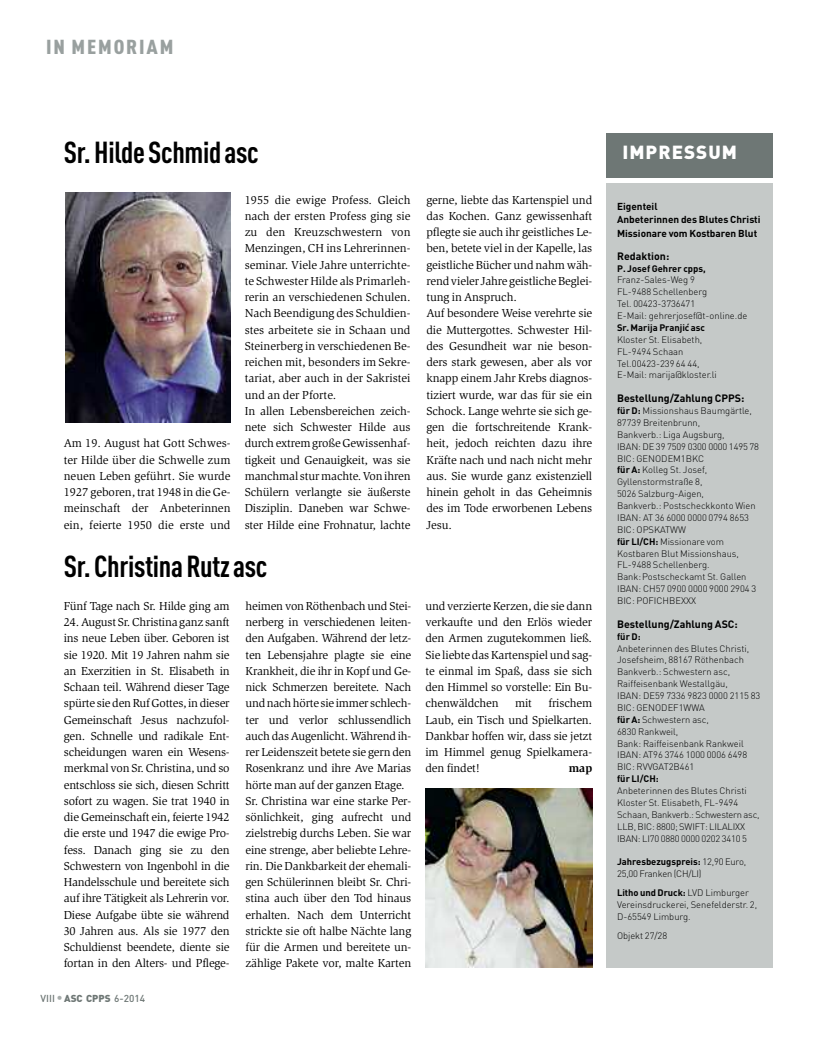
<style>
.page{position:relative;width:837px;height:1049px;background:#fff}
.page>*{position:absolute;margin:0;border:0;box-sizing:border-box;transform-origin:0 0}
.t1{font:700 30px "DIN Cond";letter-spacing:-.01em;color:#000}
.t2{font:900 20px "DIN Cond";letter-spacing:.085em;color:#99a09f;scale:1.1 1}
.t3{font:900 18.75px "DIN Pro";letter-spacing:.055em;color:#fff}
.t4{font:11.88px/16.2px "Slimbach Std";letter-spacing:-.01em;color:#000;text-align:justify}
.t5{font:700 11.88px "Slimbach Std";color:#000}
.t6{font:700 10.62px "DIN Pro";color:#000}
.t7{font:700 10px/13.8px "DIN Pro";color:#000}
.t8{font:500 10px "DIN Pro";color:#6e7775}
.t9{font:300 9.38px/11.9px "DIN Pro";color:#000}
.t10{font:700 9.38px "DIN Pro";color:#000}
.t11{font:300 9.38px/11.9px "DIN Pro";letter-spacing:-.02em;color:#000}
.s1{font-size:12.5px;color:#a8adac}
.s2{font-weight:900}
.s3{font-weight:700}
</style>
<div class="page">
<div style="left:606px;top:183px;width:166px;height:784px;background:#c5c9c8"></div>
<div style="left:606px;top:133px;width:166px;height:45px;background:#6e7775"></div>
<img style="left:65px;top:192px;width:165px;height:230px">
<img style="left:425px;top:788px;width:167px;height:179px">
<h2 class="t2" style="left:46px;top:35px;width:117px">IN MEMORIAM</h2>
<h1 class="t1" style="left:64px;top:134px;width:196px">Sr.HildeSchmid asc</h1>
<p class="t4" style="left:244px;top:192px;width:167px;text-align:left">1955 die ewige Profess. Gleich nach der ersten Profess ging sie zu den Kreuzschwestern von<br>Menzingen, CH ins Lehrerinnen&shy;seminar. Viele Jahre unterrichte&shy;te Schwester Hilde als Primarleh&shy;rerin an verschiedenen Schulen.<br>Nach Beendigung des Schuldien&shy;stes arbeitete sie in Schaan und<br>Steinerberg in verschiedenen Be&shy;reichen mit, besonders im Sekre&shy;tariat, aber auch in der Sakristei und an der Pforte.<br>In allen Lebensbereichen zeich&shy;nete sich Schwester Hilde aus durchextrem großeGewissenhaf&shy;tigkeit und Genauigkeit, was sie manchmal sturmachte.Vonihren<br>Schülern verlangte sie äußerste<br>Disziplin. Daneben war Schwe&shy;ster Hilde eine Frohnatur, lachte</p>
<p class="t4" style="left:426px;top:192px;width:167px;text-align:left">gerne, liebte das Kartenspiel und das Kochen. Ganz gewissenhaft pflegte sie auch ihr geistliches Le&shy;ben, betete viel in der Kapelle, las geistliche Bücher und nahm wäh&shy;rendvieler Jahre geistlicheBeglei&shy;tung in Anspruch.<br>Auf besondere Weise verehrte sie die Muttergottes. Schwester Hil&shy;des Gesundheit war nie beson&shy;ders stark gewesen, aber als vor knapp einem Jahr Krebs diagnos&shy;tiziert wurde, war das für sie ein<br>Schock. Lange wehrte sie sich ge&shy;gen die fortschreitende Krank&shy;heit, jedoch reichten dazu ihre<br>Kräfte nach und nach nicht mehr aus. Sie wurde ganz existenziell hinein geholt in das Geheimnis des im Tode erworbenen Lebens<br>Jesu.</p>
<h1 class="t1" style="left:64px;top:548px;width:205px">Sr.ChristinaRutzasc</h1>
<p class="t4" style="left:64px;top:599px;width:167px">Fünf Tage nach Sr. Hilde ging am</p>
<p class="t4" style="left:64px;top:615px;width:167px">24. August Sr. Christina ganz sanft ins neue Leben über. Geboren ist sie 1920. Mit 19 Jahren nahm sie an Exerzitien in St. Elisabeth in Schaan teil. Während dieser Tage spürte sie denRufGottes,indieser Gemeinschaft Jesus nachzufol&shy;gen. Schnelle und radikale Ent&shy;scheidungen waren ein Wesens&shy;merkmal von Sr. Christina, und so entschloss sie sich, diesen Schritt sofort zu wagen. Sie trat 1940 in die Gemeinschaft ein, feierte 1942 die erste und 1947 die ewige Pro&shy;fess. Danach ging sie zu den Schwestern von Ingenbohl in die Handelsschule und bereitete sich auf ihre Tätigkeit als Lehrerin vor.<br>Diese Aufgabe übte sie während 30 Jahren aus. Als sie 1977 den Schuldienst beendete, diente sie fortan in den Alters- und Pflege-</p>
<p class="t4" style="left:64px;top:436px;width:168px">Am 19. August hat Gott Schwes&shy;ter Hilde über die Schwelle zum neuen Leben geführt. Sie wurde 1927 geboren, trat 1948 in die Ge&shy;meinschaft der Anbeterinnen ein, feierte 1950 die erste und</p>
<p class="t4" style="left:245px;top:599px;width:167px;text-align:left">heimen von Röthenbach und Stei&shy;nerberg in verschiedenen leiten&shy;den Aufgaben. Während der letz&shy;ten Lebensjahre plagte sie eine<br>Krankheit, die ihr in Kopf und Ge&shy;nick Schmerzen bereitete. Nach undnachhörte sie immer schlech&shy;ter und verlor schlussendlich auch das Augenlicht. Während ih&shy;rer Leidenszeit betete sie gern den<br>Rosenkranz und ihre Ave Marias hörte man auf der ganzen Etage.<br>Sr. Christina war eine starke Per&shy;sönlichkeit, ging aufrecht und zielstrebig durchs Leben. Sie war eine strenge, aber beliebte Lehre&shy;rin. Die Dankbarkeit der ehemali&shy;gen Schülerinnen bleibt Sr. Chri&shy;stina auch über den Tod hinaus erhalten. Nach dem Unterricht strickte sie oft halbe Nächte lang für die Armen und bereitete un&shy;zählige Pakete vor, malte Karten</p>
<p class="t4" style="left:425px;top:599px;width:168px">und verzierte Kerzen, die sie dann verkaufte und den Erlös wieder den Armen zugutekommen ließ.<br>Sie liebte das Kartenspiel und sag&shy;te einmal im Spaß, dass sie sich den Himmel so vorstelle: Ein Bu&shy;chenwäldchen</p>
<p class="t4" style="left:425px;top:696px;width:168px;text-indent:123px">frischem Laub, ein Tisch und Spielkarten.<br>Dankbar hoffen wir, dass sie jetzt im Himmel genug Spielkamera&shy;den findet!</p>
<p class="t4" style="left:515px;top:696px;width:18px">mit</p>
<p class="t5" style="left:568px;top:764px;width:25px">map</p>
<p class="t8" style="left:40px;top:992px;width:106px">VIII<span class="s1">•</span><span class="s2">ASC CPPS</span> 6-2014</p>
<h3 class="t3" style="left:622px;top:141px;width:116px">IMPRESSUM</h3>
<p class="t7" style="left:617px;top:199px;width:145px">Eigenteil<br>Anbeterinnen des Blutes Christi<br>Missionare vom Kostbaren Blut</p>
<p class="t6" style="left:617px;top:250px;width:54px">Redaktion:</p>
<p class="t10" style="left:617px;top:263px;width:90px">P. Josef Gehrer cpps,</p>
<p class="t9" style="left:617px;top:274px;width:132px">Franz-Sales-Weg 9<br>FL-9488 Schellenberg<br>Tel. 00423-3736471<br>E-Mail: gehrerjosef@t-online.de</p>
<p class="t10" style="left:617px;top:322px;width:89px">Sr. Marija Pranjic´asc</p>
<p class="t9" style="left:617px;top:334px;width:101px">Kloster St. Elisabeth,<br>FL-9494 Schaan<br>Tel.00423-239 64 44,<br>E-Mail: marija@kloster.li</p>
<p class="t6" style="left:617px;top:392px;width:129px">Bestellung/Zahlung CPPS:</p>
<p class="t9" style="left:617px;top:405px;width:143px"><span class="s3">für D:</span> Missionshaus Baumgärtle,<br>87739 Breitenbrunn,<br>Bankverb.: Liga Augsburg,<br>IBAN: DE 39 7509 0300 0000 1495 78<br>BIC: GENODEM1BKC<br><span class="s3">für A:</span> Kolleg St. Josef,<br>Gyllenstormstraße 8,<br>5026 Salzburg-Aigen,<br>Bankverb.: Postscheckkonto Wien<br>IBAN: AT 36 6000 0000 0794 8653<br>BIC: OPSKATWW<br><span class="s3">für LI/CH:</span> Missionare vom<br>Kostbaren Blut Missionshaus,<br>FL-9488 Schellenberg.<br>Bank:Postscheckamt St. Gallen<br>IBAN: CH57 0900 0000 9000 2904 3<br>BIC: POFICHBEXXX</p>
<p class="t6" style="left:617px;top:618px;width:122px">Bestellung/Zahlung ASC:</p>
<p class="t10" style="left:617px;top:631px;width:25px">für D:</p>
<p class="t9" style="left:617px;top:642px;width:145px">Anbeterinnen des Blutes Christi,<br>Josefsheim, 88167 Röthenbach<br>Bankverb.: Schwestern asc,<br>Raiffeisenbank Westallgäu,<br>IBAN: DE59 7336 9823 0000 2115 83<br>BIC: GENODEF1WWA<br><span class="s3">für A:</span> Schwestern asc,<br>6830 Rankweil,<br>Bank: Raiffeisenbank Rankweil<br>IBAN: AT96 3746 1000 0006 6498<br>BIC: RVVGAT2B461</p>
<p class="t10" style="left:617px;top:773px;width:43px">für LI/CH:</p>
<p class="t9" style="left:617px;top:785px;width:144px">Anbeterinnen des Blutes Christi<br>Kloster St. Elisabeth, FL-9494<br>Schaan, Bankverb.: Schwestern asc,<br>LLB, BIC: 8800; SWIFT: LILALIXX<br>IBAN: LI70 0880 0000 0202 3410 5</p>
<p class="t11" style="left:617px;top:856px;width:130px"><span class="s3">Jahresbezugspreis:</span> 12,90 Euro,<br>25,00 Franken (CH/LI)</p>
<p class="t9" style="left:617px;top:887px;width:141px"><span class="s3">Litho und Druck:</span> LVD Limburger<br>Vereinsdruckerei, Senefelderstr. 2,<br>D-65549 Limburg.</p>
<p class="t9" style="left:617px;top:930px;width:52px">Objekt 27/28</p>
</div>
